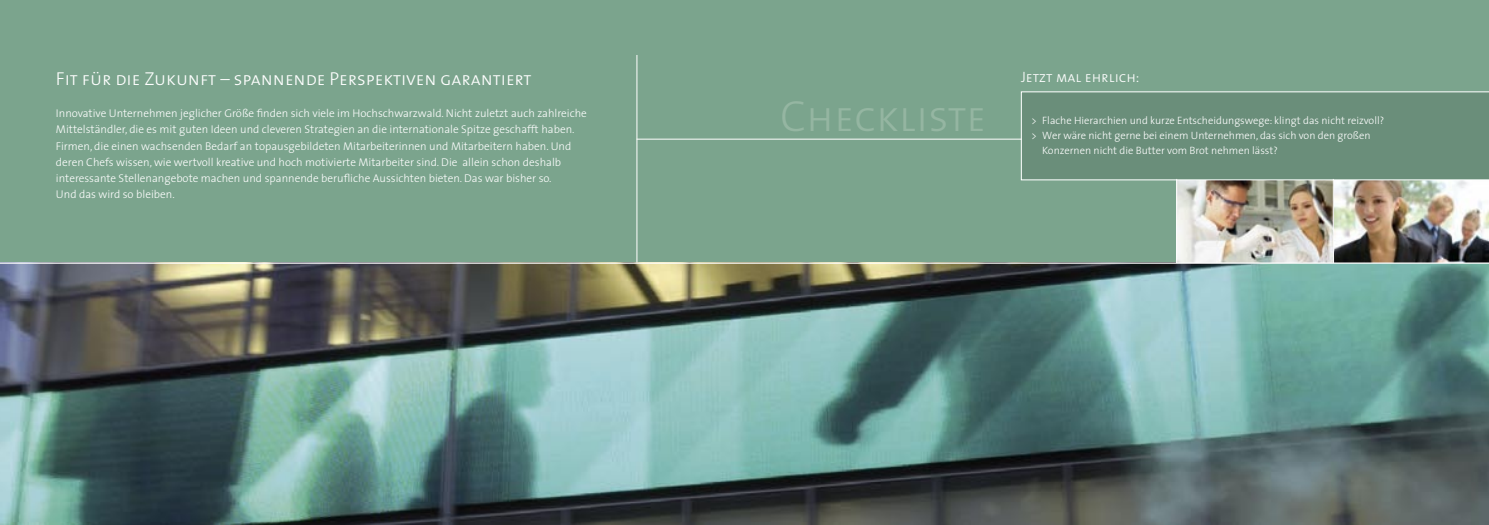
<style>
.page{position:relative;width:1489px;height:525px;background:#fff}
.page>*{position:absolute;margin:0;border:0;box-sizing:border-box;transform-origin:0 0}
.t1{font:43.75px "The Sans Light Caps";color:#95b6a2}
.t2{font:18.75px "The Sans Light Caps";color:#fff}
.t3{font:15px "The Sans Light Caps";color:#fff}
.t4{font:300 11.25px/16.2px "The Sans";color:#fff}
.t5{font:300 10.62px/15px "The Sans";color:#fff}
</style>
<div class="page">
<div style="left:0;top:0;width:1488px;height:524px;background:#7ba48d"></div>
<img style="left:0;top:263px;width:1488px;height:261px">
<img style="left:1177px;top:180px;width:311px;height:82px">
<hr style="left:1176px;top:179px;width:1px;height:84px;background:#fff">
<hr style="left:1332px;top:179px;width:1px;height:84px;background:#fff">
<hr style="left:0;top:262px;width:1488px;height:1px;background:#fff">
<hr style="left:636px;top:139px;width:385px;height:1px;background:#fff">
<hr style="left:636px;top:55px;width:1px;height:207px;background:#fff">
<div style="left:1020px;top:91px;width:468px;height:89px;background:#6a8e7a"></div>
<p class="t2" style="left:56px;top:63px;width:477px">Fit für die Zukunft – spannende Perspektiven garantiert</p>
<p class="t4" style="left:56px;top:105px;width:532px">Innovative Unternehmen jeglicher Größe finden sich viele im Hochschwarzwald. Nicht zuletzt auch zahlreiche Mittelständler, die es mit guten Ideen und cleveren Strategien an die internationale Spitze geschafft haben.<br>Firmen, die einen wachsenden Bedarf an topausgebildeten Mitarbeiterinnen und Mitarbeitern haben. Und deren Chefs wissen, wie wertvoll kreative und hoch motivierte Mitarbeiter sind. Die allein schon deshalb interessante Stellenangebote machen und spannende berufliche Aussichten bieten. Das war bisher so.<br>Und das wird so bleiben.</p>
<p class="t1" style="left:780px;top:79px;width:208px">Checkliste</p>
<p class="t3" style="left:1020px;top:64px;width:120px">Jetzt mal ehrlich:</p>
<p class="t5" style="left:1031px;top:113px;width:354px">&gt; Flache Hierarchien und kurze Entscheidungswege: klingt das nicht reizvoll?</p>
<p class="t5" style="left:1042px;top:128px;width:330px;text-indent:-11px">&gt; Wer wäre nicht gerne bei einem Unternehmen, das sich von den großen<br>Konzernen nicht die Butter vom Brot nehmen lässt?</p>
</div>
